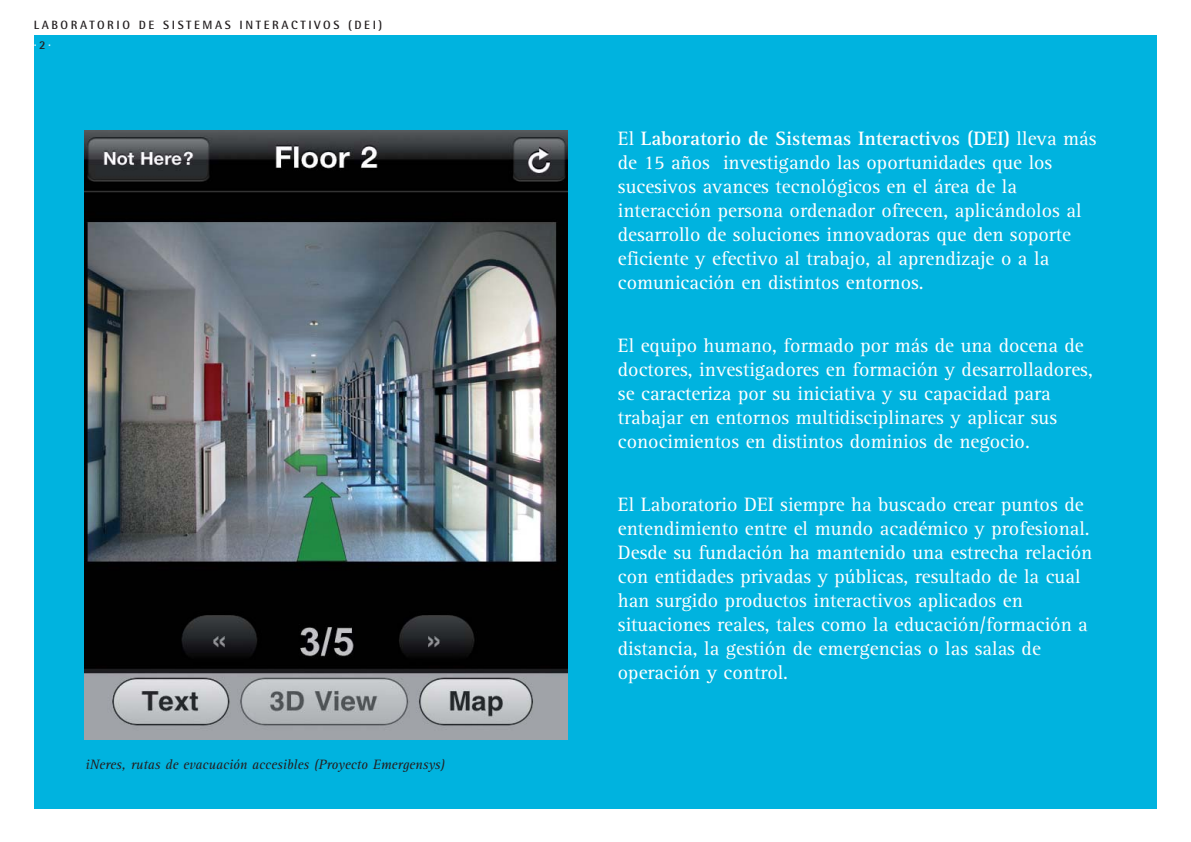
<style>
.page{position:relative;width:1191px;height:842px;background:#fff}
.page>*{position:absolute;margin:0;border:0;box-sizing:border-box;transform-origin:0 0}
.t1{font:20px/24px "Rotis Serif";color:#fff}
.t2{font:italic 14px "Rotis Serif";color:#231f20}
.t3{font:700 12px/20px "Rotis Semi Sans";letter-spacing:.215em;color:#231f20}
.s1{color:#fff}
.s2{font-weight:700}
</style>
<div class="page">
<div style="left:34px;top:35px;width:1122px;height:774px;background:#00b3df"></div>
<img style="left:85px;top:130px;width:482px;height:610px">
<p class="t3" style="left:34px;top:16px;width:350px">LABORATORIO DE SISTEMAS INTERACTIVOS (DEI) <span class="s1">·</span>2<span class="s1">·</span></p>
<p class="t2" style="left:86px;top:760px;width:361px">iNeres, rutas de evacuación accesibles (Proyecto Emergensys)</p>
<p class="t1" style="left:618px;top:128px;width:480px">El <span class="s2">Laboratorio de Sistemas Interactivos (DEI)</span> lleva más de 15 años investigando las oportunidades que los sucesivos avances tecnológicos en el área de la interacción persona ordenador ofrecen, aplicándolos al desarrollo de soluciones innovadoras que den soporte eficiente y efectivo al trabajo, al aprendizaje o a la comunicación en distintos entornos.</p>
<p class="t1" style="left:618px;top:335px;width:476px">El equipo humano, formado por más de una docena de doctores, investigadores en formación y desarrolladores, se caracteriza por su iniciativa y su capacidad para trabajar en entornos multidisciplinares y aplicar sus conocimientos en distintos dominios de negocio.</p>
<p class="t1" style="left:618px;top:494px;width:476px">El Laboratorio DEI siempre ha buscado crear puntos de entendimiento entre el mundo académico y profesional.<br>Desde su fundación ha mantenido una estrecha relación con entidades privadas y públicas, resultado de la cual han surgido productos interactivos aplicados en situaciones reales, tales como la educación/formación a distancia, la gestión de emergencias o las salas de operación y control.</p>
</div>
